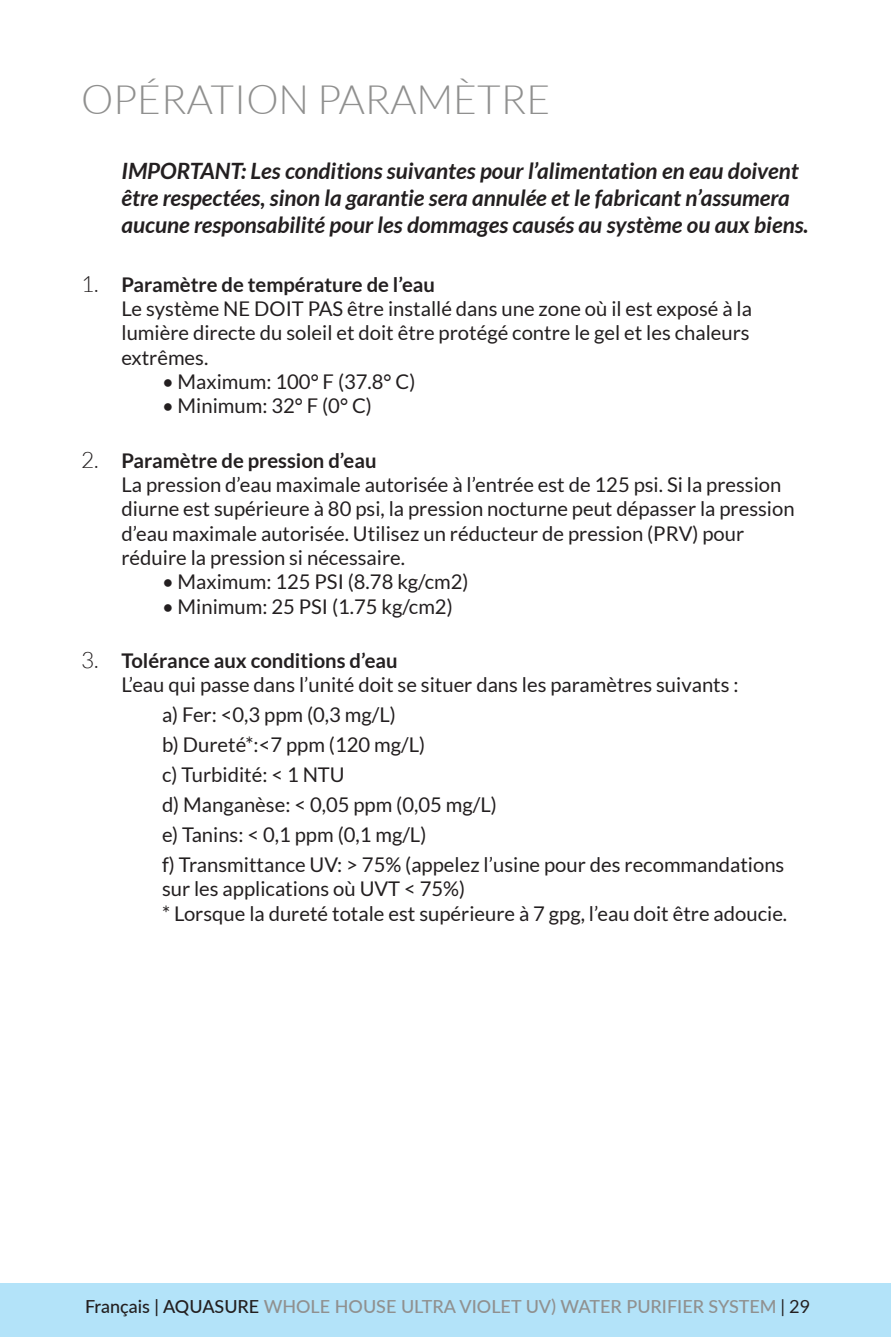
<style>
.page{position:relative;width:891px;height:1337px;background:#fff}
.page>*{position:absolute;margin:0;border:0;box-sizing:border-box;transform-origin:0 0}
.t1{font:300 40.5px "Lato";color:#90908f}
.t2{font:italic 700 22.5px/27px "Lato";color:#231f20}
.t3{font:20.25px/24.3px "Lato";color:#231f20}
.t4{font:500 18px "Lato";color:#90908f}
.s1{font-weight:300;font-size:22.5px}
.s2{font-weight:700}
.s3{color:#231f20}
.s4{font-weight:400;color:#231f20}
</style>
<div class="page">
<div style="left:0;top:1283px;width:891px;height:53px;background:#b3e3f9"></div>
<p class="t1" style="left:81px;top:77px;width:471px">OPÉRATION PARAMÈTRE</p>
<p class="t2" style="left:122px;top:158px;width:689px">IMPORTANT: Les conditions suivantes pour l’alimentation en eau doivent être respectées, sinon la garantie sera annulée et le fabricant n’assumera aucune responsabilité pour les dommages causés au système ou aux biens.</p>
<p class="t3" style="left:122px;top:272px;width:632px;text-indent:-40px"><span class="s1">1.</span> <span class="s2">Paramètre de température de l’eau<br></span>Le système NE DOIT PAS être installé dans une zone où il est exposé à la lumière directe du soleil et doit être protégé contre le gel et les chaleurs extrêmes.</p>
<p class="t3" style="left:162px;top:369px;width:255px">• Maximum: 100° F (37.8° C)</p>
<p class="t3" style="left:162px;top:394px;width:211px">• Minimum: 32° F (0° C)</p>
<p class="t3" style="left:122px;top:448px;width:675px;text-indent:-40px"><span class="s1">2.</span> <span class="s2">Paramètre de pression d’eau<br></span>La pression d’eau maximale autorisée à l’entrée est de 125 psi. Si la pression diurne est supérieure à 80 psi, la pression nocturne peut dépasser la pression d’eau maximale autorisée. Utilisez un réducteur de pression (PRV) pour réduire la pression si nécessaire.</p>
<p class="t3" style="left:162px;top:569px;width:308px">• Maximum: 125 PSI (8.78 kg/cm2)</p>
<p class="t3" style="left:162px;top:594px;width:292px">• Minimum: 25 PSI (1.75 kg/cm2)</p>
<p class="t3" style="left:122px;top:648px;width:619px;text-indent:-40px"><span class="s1">3.</span> <span class="s2">Tolérance aux conditions d’eau<br></span>L’eau qui passe dans l’unité doit se situer dans les paramètres suivants :</p>
<p class="t3" style="left:162px;top:702px;width:235px">a) Fer: &lt;0,3 ppm (0,3 mg/L)</p>
<p class="t3" style="left:162px;top:732px;width:265px">b) Dureté*:&lt;7 ppm (120 mg/L)</p>
<p class="t3" style="left:162px;top:762px;width:184px">c) Turbidité: &lt; 1 NTU</p>
<p class="t3" style="left:162px;top:792px;width:336px">d) Manganèse: &lt; 0,05 ppm (0,05 mg/L)</p>
<p class="t3" style="left:162px;top:822px;width:266px">e) Tanins: &lt; 0,1 ppm (0,1 mg/L)</p>
<p class="t3" style="left:162px;top:852px;width:627px">f) Transmittance UV: &gt; 75% (appelez l’usine pour des recommandations sur les applications où UVT &lt; 75%)<br>* Lorsque la dureté totale est supérieure à 7 gpg, l’eau doit être adoucie.</p>
<p class="t4" style="left:85px;top:1293px;width:726px"><span class="s3">Français | AQUASURE</span> WHOLE HOUSE ULTRA VIOLET UV) WATER PURIFIER SYSTEM <span class="s4">| 29</span></p>
</div>
